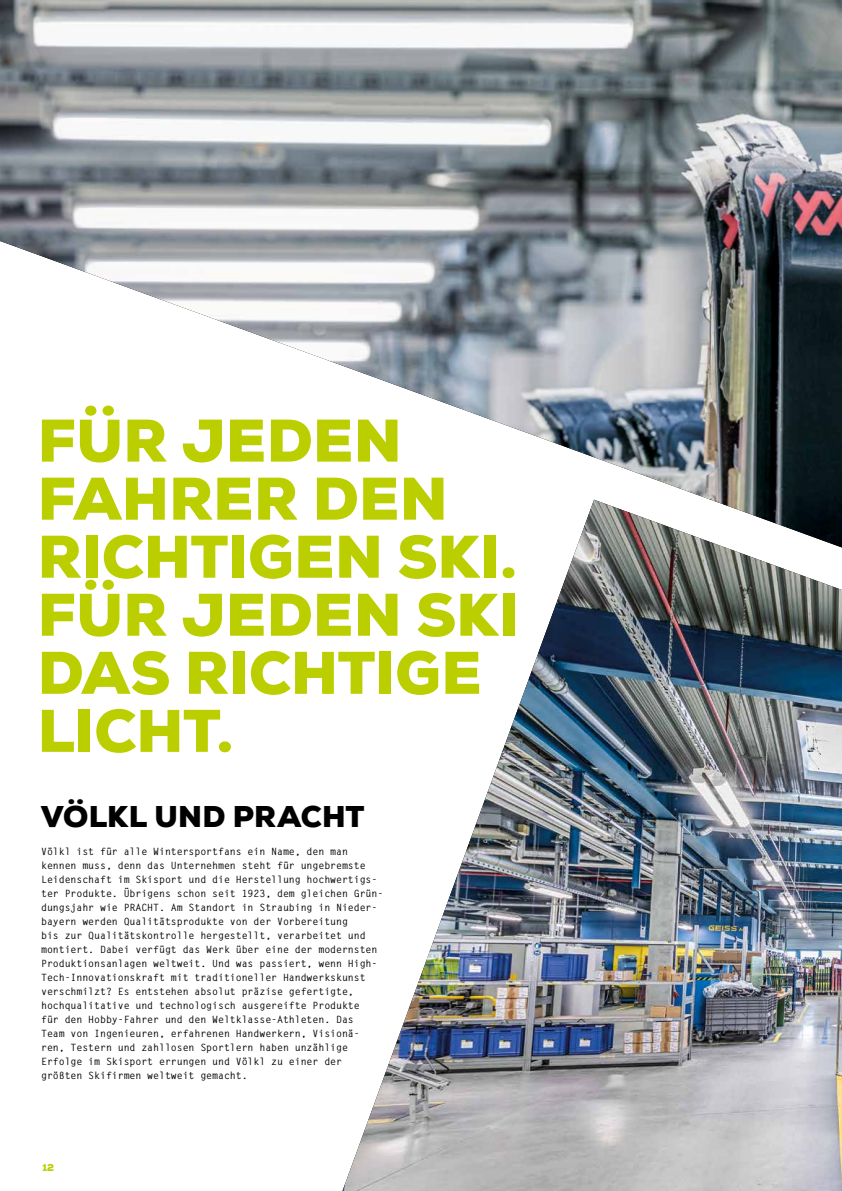
<style>
.page{position:relative;width:842px;height:1191px;background:#fff}
.page>*{position:absolute;margin:0;border:0;box-sizing:border-box;transform-origin:0 0}
.t1{font:900 60px/58px "Nexa";color:#bbcf00}
.t2{font:900 30px "Nexa";letter-spacing:.005em;color:#000}
.t3{font:700 10px/14px "Letter Gothic Std";letter-spacing:-.01em;color:#000}
.t4{font:900 10px "Nexa";color:#bbcf00}
</style>
<div class="page">
<img style="left:342px;top:547px;width:500px;height:644px">
<img style="left:0;top:0;width:842px;height:547px">
<h1 class="t1" style="left:38px;top:412px;width:483px">FÜR JEDEN<br>FAHRER DEN<br>RICHTIGEN SKI.<br>FÜR JEDEN SKI<br>DAS RICHTIGE<br>LICHT.</h1>
<h2 class="t2" style="left:41px;top:797px;width:325px">VÖLKL UND PRACHT</h2>
<p class="t3" style="left:41px;top:844px;width:344px">Völkl ist für alle Wintersportfans ein Name, den man kennen muss, denn das Unternehmen steht für ungebremste Leidenschaft im Skisport und die Herstellung hochwertigs&shy;ter Produkte. Übrigens schon seit 1923, dem gleichen Grün&shy;dungsjahr wie PRACHT. Am Standort in Straubing in Nieder&shy;bayern werden Qualitätsprodukte von der Vorbereitung<br>bis zur Qualitätskontrolle hergestellt, verarbeitet und montiert. Dabei verfügt das Werk über eine der modernsten Produktionsanlagen weltweit. Und was passiert, wenn High-Tech-Innovationskraft mit traditioneller Handwerkskunst verschmilzt? Es entstehen absolut präzise gefertigte, hochqualitative und technologisch ausgereifte Produkte<br>für den Hobby-Fahrer und den Weltklasse-Athleten. Das<br>Team von Ingenieuren, erfahrenen Handwerkern, Visionä&shy;ren, Testern und zahllosen Sportlern haben unzählige Erfolge im Skisport errungen und Völkl zu einer der größten Skifirmen weltweit gemacht.</p>
<p class="t4" style="left:43px;top:1161px;width:13px">12</p>
</div>
